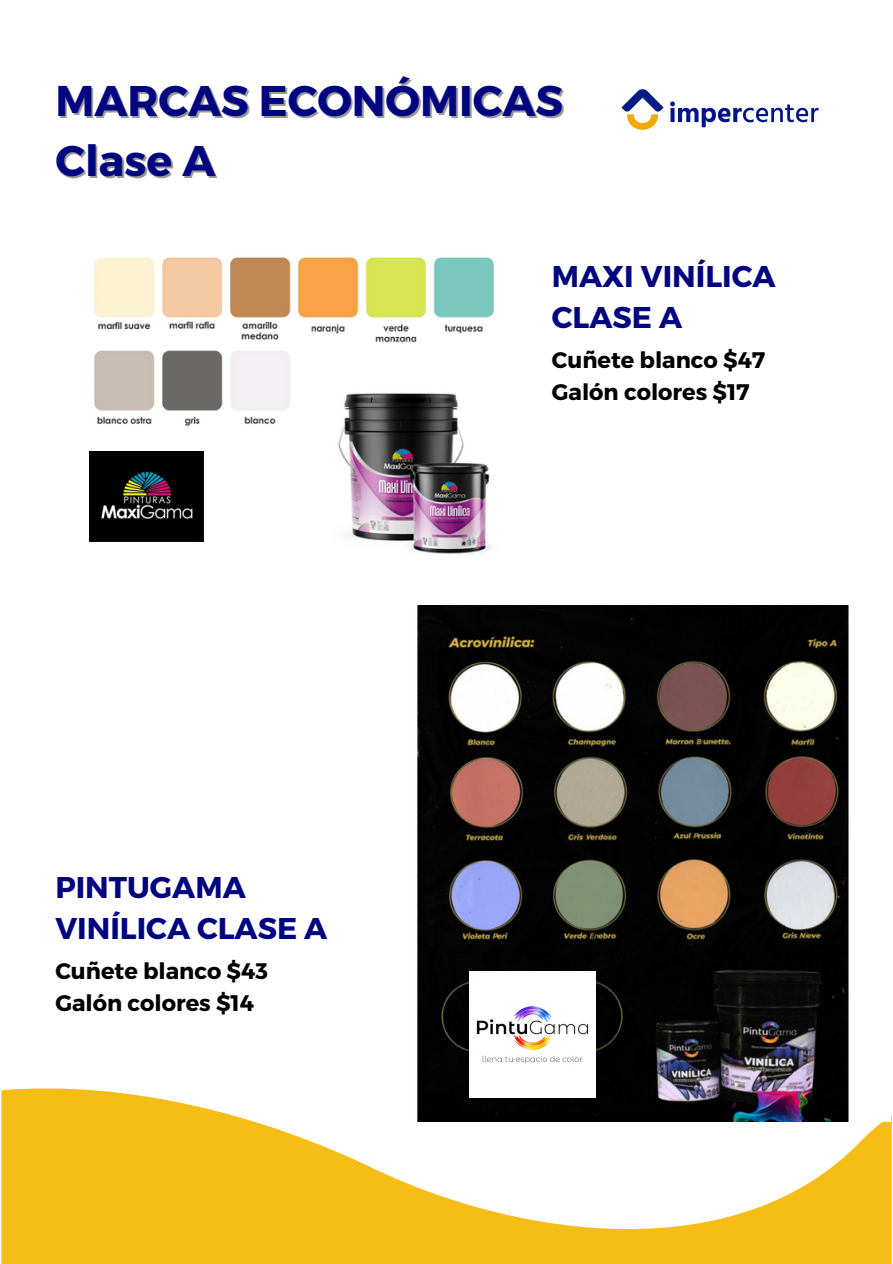
<style>
.page{position:relative;width:893px;height:1264px;background:#fff}
.page>*{position:absolute;margin:0;border:0;box-sizing:border-box;transform-origin:0 0}
.t1{font:700 42.9px/59.7px "Montserrat";color:#020580}
.t2{font:700 30px/41.7px "Montserrat";color:#020580}
.t3{font:700 22.5px/31.5px "Montserrat";color:#000}
</style>
<div class="page">
<svg style="left:1px;top:1088px;width:890px;height:175px;fill:#f7bd17"></svg>
<img style="left:621px;top:89px;width:198px;height:41px">
<img style="left:89px;top:257px;width:405px;height:297px">
<img style="left:89px;top:451px;width:114px;height:90px">
<img style="left:375px;top:605px;width:515px;height:516px">
<img style="left:469px;top:971px;width:126px;height:126px">
<h1 class="t1" style="left:55px;top:69px;width:509px">MARCAS ECONÓMICAS<br>Clase A</h1>
<h2 class="t2" style="left:55px;top:864px;width:273px">PINTUGAMA<br>VINÍLICA CLASE A</h2>
<p class="t3" style="left:55px;top:954px;width:214px">Cuñete blanco $43<br>Galón colores $14</p>
<h2 class="t2" style="left:552px;top:254px;width:225px">MAXI VINÍLICA<br>CLASE A</h2>
<p class="t3" style="left:552px;top:343px;width:215px">Cuñete blanco $47<br>Galón colores $17</p>
</div>
